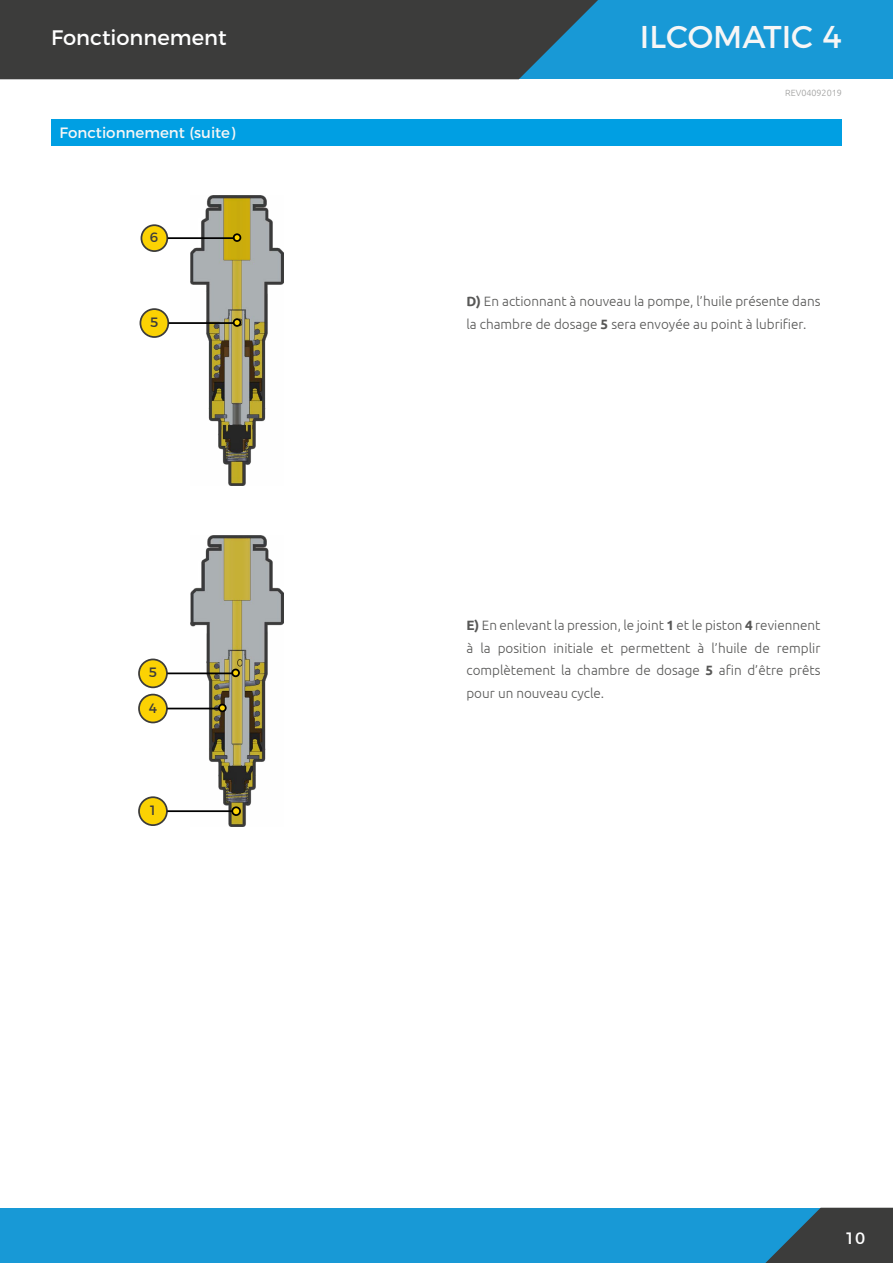
<style>
.page{position:relative;width:893px;height:1263px;background:#fff}
.page>*{position:absolute;margin:0;border:0;box-sizing:border-box;transform-origin:0 0}
.t1{font:31.5px "Montserrat";color:#f6f6f6}
.t2{font:21px "Montserrat";color:#fff}
.t3{font:16.5px "Montserrat";color:#fff}
.t4{font:15px "Montserrat";color:#f6f6f6}
.t5{font:300 13.5px/22.5px "Ubuntu";color:#575756;text-align:justify}
.t6{font:13.5px "Montserrat";color:#3c3c3b}
.t7{font:300 9px "Ubuntu";color:#9d9d9c}
.s1{font-weight:700}
</style>
<div class="page">
<div style="left:0;top:0;width:893px;height:79px;background:#1899d6"></div>
<div style="left:0;top:0;width:598px;height:79px;background:#3c3c3b"></div>
<div style="left:0;top:1208px;width:893px;height:55px;background:#1899d6"></div>
<svg style="left:765px;top:1208px;width:128px;height:55px"></svg>
<img style="left:191px;top:536px;width:92px;height:290px">
<img style="left:191px;top:196px;width:92px;height:290px">
<div style="left:51px;top:119px;width:791px;height:27px;background:#009fe3"></div>
<div style="left:140px;top:309px;width:28px;height:28px;background:#fbd203;border-radius:50%"></div>
<div style="left:140px;top:308px;width:29px;height:30px;border:2px solid #3c3c3b;border-radius:50%"></div>
<div style="left:234px;top:319px;width:6px;height:7px;background:#fbd203;border-radius:50%"></div>
<div style="left:233px;top:318px;width:8px;height:9px;border:2px solid #000;border-radius:50%"></div>
<hr style="left:169px;top:322px;width:65px;height:2px;background:#000">
<div style="left:141px;top:225px;width:26px;height:26px;background:#fbd203;border-radius:50%"></div>
<div style="left:141px;top:224px;width:27px;height:28px;border:2px solid #3c3c3b;border-radius:50%"></div>
<div style="left:233px;top:233px;width:8px;height:9px;border:2px solid #000;border-radius:50%"></div>
<hr style="left:168px;top:237px;width:66px;height:2px;background:#000">
<div style="left:139px;top:695px;width:28px;height:27px;background:#fbd203;border-radius:50%"></div>
<div style="left:138px;top:694px;width:30px;height:29px;border:2px solid #3c3c3b;border-radius:50%"></div>
<div style="left:219px;top:704px;width:7px;height:7px;background:#fbd203;border-radius:50%"></div>
<div style="left:218px;top:704px;width:9px;height:8px;border:2px solid #000;border-radius:50%"></div>
<hr style="left:167px;top:708px;width:52px;height:1px;background:#000">
<div style="left:139px;top:797px;width:28px;height:28px;background:#fbd203;border-radius:50%"></div>
<div style="left:138px;top:796px;width:30px;height:30px;border:2px solid #3c3c3b;border-radius:50%"></div>
<div style="left:232px;top:807px;width:8px;height:8px;background:#fbd203;border-radius:50%"></div>
<div style="left:231px;top:806px;width:10px;height:10px;border:2px solid #000;border-radius:50%"></div>
<hr style="left:167px;top:810px;width:66px;height:2px;background:#000">
<div style="left:139px;top:659px;width:28px;height:28px;background:#fbd203;border-radius:50%"></div>
<div style="left:138px;top:658px;width:30px;height:30px;border:2px solid #3c3c3b;border-radius:50%"></div>
<div style="left:232px;top:669px;width:7px;height:7px;background:#fbd203;border-radius:50%"></div>
<div style="left:231px;top:669px;width:9px;height:8px;border:2px solid #000;border-radius:50%"></div>
<hr style="left:167px;top:672px;width:66px;height:2px;background:#000">
<h2 class="t2" style="left:51px;top:21px;width:177px">Fonctionnement</h2>
<h1 class="t1" style="left:640px;top:11px;width:204px">ILCOMATIC 4</h1>
<p class="t4" style="left:60px;top:120px;width:177px">Fonctionnement (suite)</p>
<p class="t6" style="left:150px;top:227px;width:10px">6</p>
<p class="t6" style="left:150px;top:311px;width:10px">5</p>
<p class="t6" style="left:149px;top:661px;width:10px">5</p>
<p class="t6" style="left:149px;top:697px;width:10px">4</p>
<p class="t6" style="left:149px;top:799px;width:10px">1</p>
<p class="t7" style="left:785px;top:88px;width:58px">REV04092019</p>
<p class="t5" style="left:466px;top:290px;width:355px"><span class="s1">D)</span> En actionnant à nouveau la pompe, l’huile présente dans la chambre de dosage <span class="s1">5</span> sera envoyée au point à lubrifier.</p>
<p class="t5" style="left:466px;top:614px;width:355px"><span class="s1">E)</span> En enlevant la pression, le joint <span class="s1">1</span> et le piston <span class="s1">4</span> reviennent à la position initiale et permettent à l’huile de remplir complètement la chambre de dosage <span class="s1">5</span> afin d’être prêts pour un nouveau cycle.</p>
<p class="t3" style="left:845px;top:1225px;width:22px">10</p>
</div>
